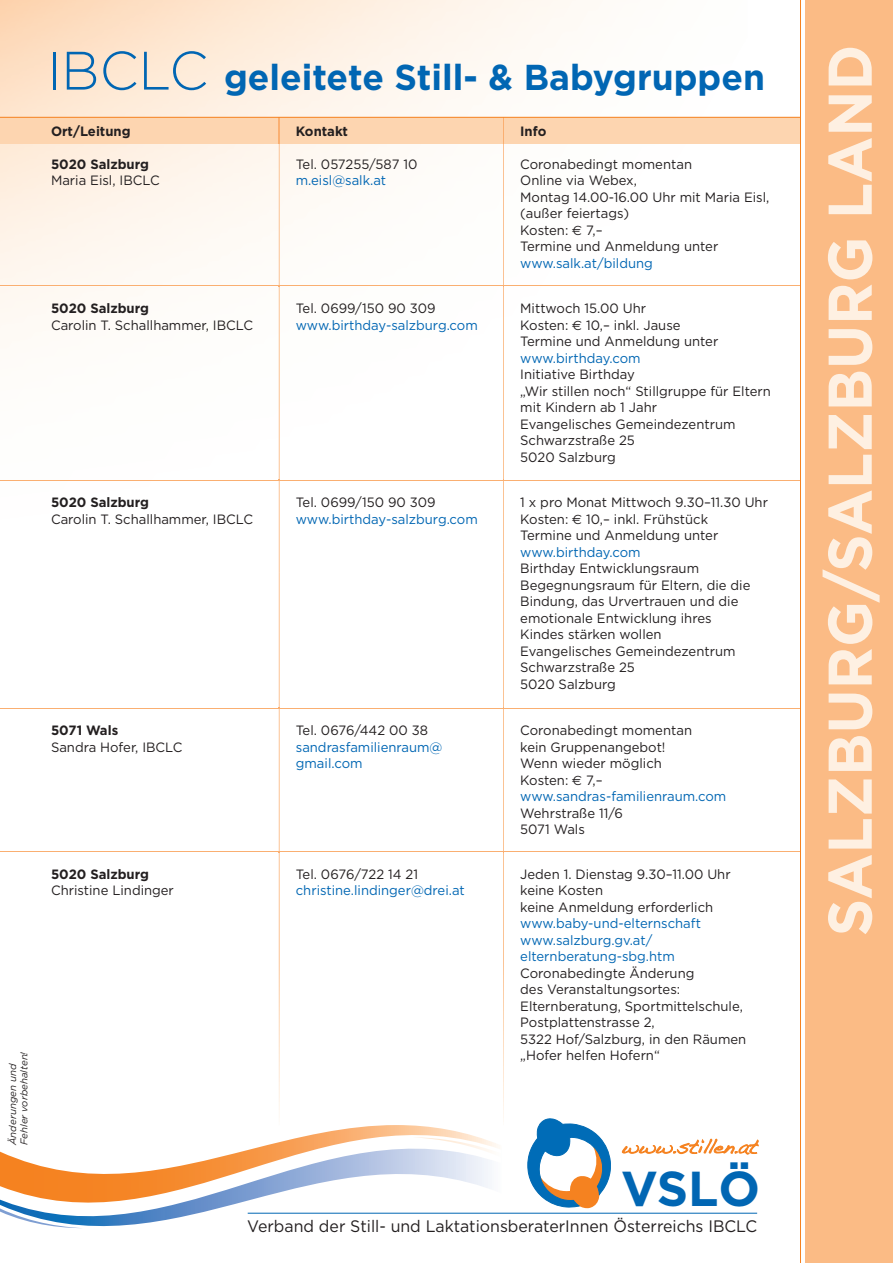
<style>
.page{position:relative;width:893px;height:1263px;background:#fff}
.page>*{position:absolute;margin:0;border:0;box-sizing:border-box;transform-origin:0 0}
.t1{font:700 61.65px "Gotham HTF";color:#fef0e2;scale:.95 1}
.t2{font:700 49.05px "Gotham HTF";color:#0166b3}
.t3{font:700 36px "Gotham HTF";color:#0166b3}
.t4{font:16.65px "Gotham HTF";color:#231f20;scale:.96 1}
.t5{font:13.5px/16.5px "Gotham HTF";color:#231f20}
.t6{font:13.5px/16.5px "Gotham HTF";color:#0166b3}
.t7{font:700 13.5px "Gotham HTF";color:#231f20}
.t8{font:italic 9.75px/11.2px "Gotham HTF";color:#231f20}
.s1{font-weight:300;font-size:54px}
.s2{font-family:"Euro Sans"}
.s3{color:#0166b3}
</style>
<div class="page">
<div style="left:806px;top:0;width:87px;height:1263px;background:#fbbb85"></div>
<hr style="left:248px;top:1213px;width:509px;height:1px;background:#0166b3">
<svg style="left:77px;top:1220px;width:88px;height:9px"></svg>
<svg style="left:24px;top:1220px;width:59px;height:8px"></svg>
<svg style="left:0;top:1125px;width:501px;height:95px"></svg>
<svg style="left:413px;top:1137px;width:88px;height:20px"></svg>
<svg style="left:622px;top:1139px;width:136px;height:15px"></svg>
<svg style="left:528px;top:1119px;width:83px;height:89px"></svg>
<hr style="left:0;top:285px;width:801px;height:1px;background:#faaf71">
<hr style="left:0;top:480px;width:801px;height:1px;background:#faaf71">
<hr style="left:0;top:708px;width:801px;height:1px;background:#faaf71">
<hr style="left:0;top:851px;width:801px;height:1px;background:#faaf71">
<div style="left:0;top:117px;width:800px;height:27px;background:#fdd5b0"></div>
<img style="left:503px;top:144px;width:1px;height:428px">
<svg style="left:503px;top:572px;width:1px;height:546px"></svg>
<svg style="left:503px;top:118px;width:1px;height:26px"></svg>
<img style="left:279px;top:144px;width:1px;height:428px">
<svg style="left:279px;top:572px;width:1px;height:542px"></svg>
<svg style="left:279px;top:118px;width:1px;height:26px"></svg>
<div style="left:9px;top:1042px;width:26px;height:103px;background:#fff"></div>
<hr style="left:0;top:117px;width:800px;height:1px;background:#f58220">
<hr style="left:800px;top:0;width:1px;height:1263px;background:#f58220">
<p class="t8" style="left:7px;top:1145px;width:95px;rotate:-90deg">Änderungen und<br>Fehler vorbehalten!</p>
<h3 class="t3" style="left:47px;top:56px;width:720px"><span class="s1">IBCLC</span> geleitete Still- &amp; Babygruppen</h3>
<h1 class="t1" style="left:814px;top:936px;width:940px;rotate:-90deg">SALZBURG/SALZBURG LAND</h1>
<p class="t7" style="left:51px;top:123px;width:81px">Ort/Leitung</p>
<p class="t7" style="left:51px;top:156px;width:99px">5020 Salzburg</p>
<p class="t5" style="left:51px;top:172px;width:110px">Maria Eisl, IBCLC</p>
<p class="t7" style="left:520px;top:123px;width:28px">Info</p>
<p class="t5" style="left:520px;top:156px;width:251px">Coronabedingt momentan<br>Online via Webex,<br>Montag 14.00-16.00 Uhr mit Maria Eisl, (außer feiertags)<br>Kosten: <span class="s2">€</span> 7,–<br>Termine und Anmeldung unter</p>
<p class="t6" style="left:520px;top:255px;width:134px">www.salk.at/bildung</p>
<p class="t7" style="left:296px;top:123px;width:54px">Kontakt</p>
<p class="t5" style="left:296px;top:156px;width:123px">Tel. 057255/587 10</p>
<p class="t6" style="left:296px;top:172px;width:92px">m.eisl@salk.at</p>
<p class="t5" style="left:296px;top:300px;width:141px">Tel. 0699/150 90 309</p>
<p class="t6" style="left:296px;top:316px;width:184px">www.birthday-salzburg.com</p>
<p class="t5" style="left:520px;top:300px;width:200px">Mittwoch 15.00 Uhr<br>Kosten: <span class="s2">€</span> 10,– inkl. Jause<br>Termine und Anmeldung unter</p>
<p class="t6" style="left:520px;top:349px;width:122px">www.birthday.com</p>
<p class="t5" style="left:520px;top:366px;width:252px">Initiative Birthday<br>„Wir stillen noch“ Stillgruppe für Eltern mit Kindern ab 1 Jahr<br>Evangelisches Gemeindezentrum<br>Schwarzstraße 25<br>5020 Salzburg</p>
<p class="t5" style="left:520px;top:494px;width:249px">1 x pro Monat Mittwoch 9.30–11.30 Uhr<br>Kosten: <span class="s2">€</span> 10,– inkl. Frühstück<br>Termine und Anmeldung unter</p>
<p class="t6" style="left:520px;top:543px;width:122px">www.birthday.com</p>
<p class="t5" style="left:520px;top:560px;width:232px">Birthday Entwicklungsraum<br>Begegnungsraum für Eltern, die die<br>Bindung, das Urvertrauen und die emotionale Entwicklung ihres<br>Kindes stärken wollen<br>Evangelisches Gemeindezentrum<br>Schwarzstraße 25<br>5020 Salzburg</p>
<p class="t5" style="left:520px;top:722px;width:208px">Coronabedingt momentan<br>kein Gruppenangebot!<br>Wenn wieder möglich<br>Kosten: <span class="s2">€</span> 7,– <span class="s3">www.sandras-familienraum.com</span></p>
<p class="t5" style="left:520px;top:805px;width:104px">Wehrstraße 11/6<br>5071 Wals</p>
<p class="t5" style="left:520px;top:866px;width:212px">Jeden 1. Dienstag 9.30–11.00 Uhr keine Kosten<br>keine Anmeldung erforderlich</p>
<p class="t6" style="left:520px;top:915px;width:182px">www.baby-und-elternschaft www.salzburg.gv.at/ elternberatung-sbg.htm</p>
<p class="t5" style="left:520px;top:965px;width:228px">Coronabedingte Änderung<br>des Veranstaltungsortes:<br>Elternberatung, Sportmittelschule,<br>Postplattenstrasse 2,<br>5322 Hof/Salzburg, in den Räumen „Hofer helfen Hofern“</p>
<p class="t7" style="left:51px;top:300px;width:99px">5020 Salzburg</p>
<p class="t5" style="left:51px;top:316px;width:204px">Carolin T. Schallhammer, IBCLC</p>
<p class="t5" style="left:296px;top:494px;width:141px">Tel. 0699/150 90 309</p>
<p class="t6" style="left:296px;top:510px;width:184px">www.birthday-salzburg.com</p>
<p class="t7" style="left:51px;top:495px;width:99px">5020 Salzburg</p>
<p class="t5" style="left:51px;top:510px;width:204px">Carolin T. Schallhammer, IBCLC</p>
<p class="t5" style="left:296px;top:722px;width:134px">Tel. 0676/442 00 38</p>
<p class="t6" style="left:296px;top:739px;width:148px">sandrasfamilienraum@ gmail.com</p>
<p class="t7" style="left:51px;top:723px;width:69px">5071 Wals</p>
<p class="t5" style="left:51px;top:739px;width:133px">Sandra Hofer, IBCLC</p>
<p class="t5" style="left:296px;top:866px;width:124px">Tel. 0676/722 14 21</p>
<p class="t6" style="left:296px;top:882px;width:170px">christine.lindinger@drei.at</p>
<p class="t7" style="left:51px;top:866px;width:99px">5020 Salzburg</p>
<p class="t5" style="left:51px;top:882px;width:124px">Christine Lindinger</p>
<h2 class="t2" style="left:621px;top:1161px;width:140px">VSLÖ</h2>
<p class="t4" style="left:247px;top:1217px;width:533px">Verband der Still- und LaktationsberaterInnen Österreichs IBCLC</p>
</div>
